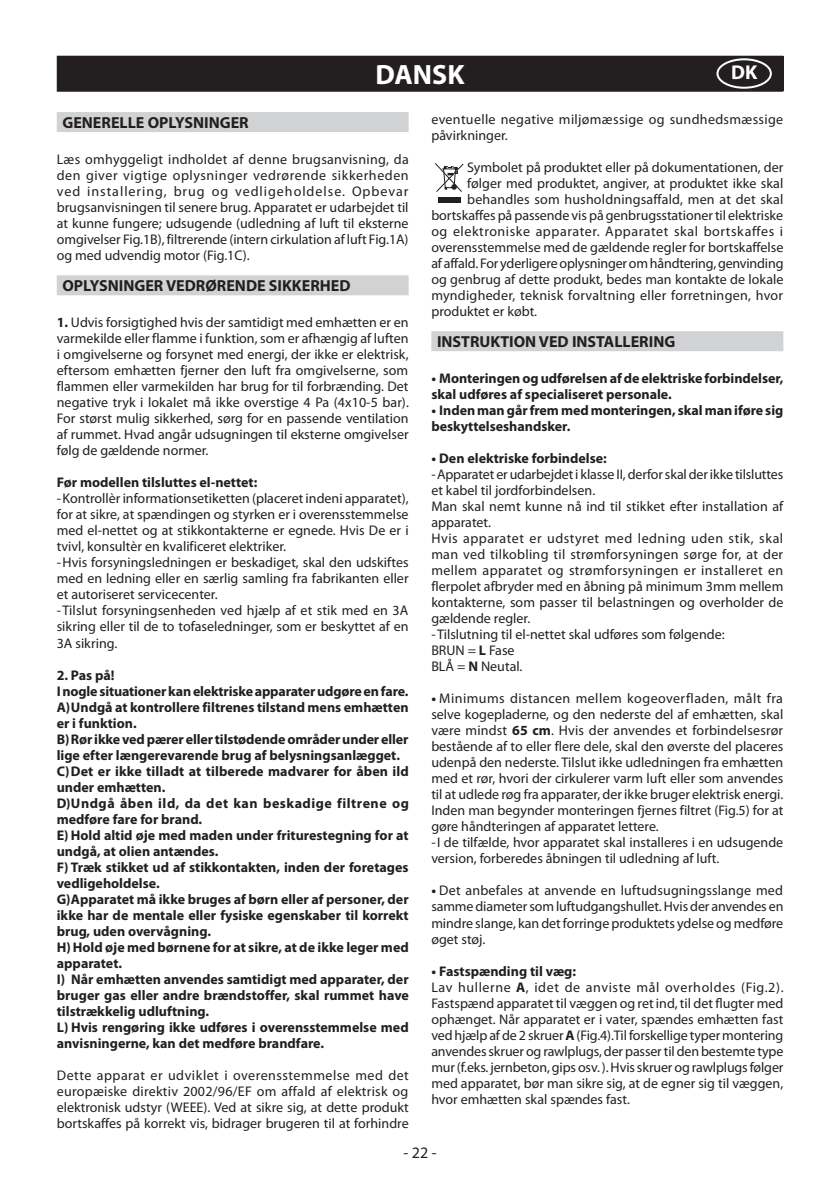
<style>
.page{position:relative;width:840px;height:1191px;background:#fff}
.page>*{position:absolute;margin:0;border:0;box-sizing:border-box;transform-origin:0 0}
.t1{font:700 28px "Myriad Pro";color:#fff}
.t2{font:700 20px "Myriad Pro";color:#fff}
.t3{font:700 16px "Myriad Pro";color:#231f20}
.t4{font:16px "Myriad Pro";color:#231f20}
.t5{font:14px/16px "Myriad Pro";color:#231f20;text-align:justify}
.t6{font:700 14px/16px "Myriad Pro";color:#231f20}
.t7{font:14px/16px "Myriad Pro";letter-spacing:.025em;color:#231f20}
.t8{font:14px "Myriad Pro";letter-spacing:.04em;color:#231f20}
.s1{font-weight:700}
</style>
<div class="page">
<div style="left:57px;top:112px;width:351px;height:20px;background:#d1d2d4"></div>
<div style="left:57px;top:275px;width:351px;height:20px;background:#d1d2d4"></div>
<div style="left:431px;top:331px;width:351px;height:20px;background:#d1d2d4"></div>
<div style="left:438px;top:197px;width:22px;height:6px;background:#231f20"></div>
<svg style="left:435px;top:163px;width:29px;height:29px"></svg>
<div style="left:57px;top:56px;width:725px;height:22px;background:#231f20"></div>
<div style="left:57px;top:78px;width:725px;height:14px;background:#231f20"></div>
<div style="left:716px;top:58px;width:55px;height:31px;border:2px solid #fff;border-radius:50%"></div>
<h1 class="t1" style="left:375px;top:56px;width:91px">DANSK</h1>
<h2 class="t2" style="left:730px;top:59px;width:28px">DK</h2>
<p class="t3" style="left:62px;top:112px;width:188px">GENERELLE OPLYSNINGER</p>
<p class="t5" style="left:57px;top:151px;width:353px">Læs omhyggeligt indholdet af denne brugsanvisning, da den giver vigtige oplysninger vedrørende sikkerheden ved installering, brug og vedligeholdelse. Opbevar brugsanvisningen til senere brug. Apparatet er udarbejdet til at kunne fungere; udsugende (udledning af luft til eksterne omgivelser Fig.1B), filtrerende (intern cirkulation af luft Fig.1A) og med udvendig motor (Fig.1C).</p>
<p class="t3" style="left:62px;top:275px;width:289px">OPLYSNINGER VEDRØRENDE SIKKERHED</p>
<p class="t5" style="left:57px;top:314px;width:353px"><span class="s1">1.</span> Udvis forsigtighed hvis der samtidigt med emhætten er en varmekilde eller flamme i funktion, som er afhængig af luften i omgivelserne og forsynet med energi, der ikke er elektrisk, eftersom emhætten fjerner den luft fra omgivelserne, som flammen eller varmekilden har brug for til forbrænding. Det negative tryk i lokalet må ikke overstige 4 Pa (4x10-5 bar).<br>For størst mulig sikkerhed, sørg for en passende ventilation af rummet. Hvad angår udsugningen til eksterne omgivelser følg de gældende normer.</p>
<p class="t6" style="left:57px;top:474px;width:202px">Før modellen tilsluttes el-nettet:</p>
<p class="t5" style="left:57px;top:490px;width:353px;text-align:left">-Kontrollèr informationsetiketten (placeret indeni apparatet), for at sikre, at spændingen og styrken er i overensstemmelse med el-nettet og at stikkontakterne er egnede. Hvis De er i tvivl, konsultèr en kvalificeret elektriker.<br>-Hvis forsyningsledningen er beskadiget, skal den udskiftes med en ledning eller en særlig samling fra fabrikanten eller et autoriseret servicecenter.<br>-Tilslut forsyningsenheden ved hjælp af et stik med en 3A sikring eller til de to tofaseledninger, som er beskyttet af en 3A sikring.</p>
<p class="t6" style="left:57px;top:666px;width:353px">2. Pas på!<br>I nogle situationer kan elektriske apparater udgøre en fare.<br>A)Undgå at kontrollere filtrenes tilstand mens emhætten er i funktion.<br>B)Rør ikke ved pærer eller tilstødende områder under eller lige efter længerevarende brug af belysningsanlægget.<br>C)Det er ikke tilladt at tilberede madvarer for åben ild under emhætten.<br>D)Undgå åben ild, da det kan beskadige filtrene og medføre fare for brand.<br>E) Hold altid øje med maden under friturestegning for at undgå, at olien antændes.<br>F) Træk stikket ud af stikkontakten, inden der foretages vedligeholdelse.<br>G)Apparatet må ikke bruges af børn eller af personer, der ikke har de mentale eller fysiske egenskaber til korrekt brug, uden overvågning.<br>H)Hold øje med børnene for at sikre, at de ikke leger med apparatet.<br>I) Når emhætten anvendes samtidigt med apparater, der bruger gas eller andre brændstoffer, skal rummet have tilstrækkelig udluftning.<br>L) Hvis rengøring ikke udføres i overensstemmelse med anvisningerne, kan det medføre brandfare.</p>
<p class="t5" style="left:57px;top:1066px;width:353px">Dette apparat er udviklet i overensstemmelse med det europæiske direktiv 2002/96/EF om affald af elektrisk og elektronisk udstyr (WEEE). Ved at sikre sig, at dette produkt bortskaffes på korrekt vis, bidrager brugeren til at forhindre</p>
<p class="t7" style="left:431px;top:111px;width:353px">eventuelle negative miljømæssige og sundhedsmæssige påvirkninger.</p>
<p class="t5" style="left:467px;top:159px;width:317px">Symbolet på produktet eller på dokumentationen, der</p>
<p class="t5" style="left:467px;top:175px;width:317px">følger med produktet, angiver, at produktet ikke skal</p>
<p class="t5" style="left:467px;top:191px;width:317px">behandles som husholdningsaffald, men at det skal</p>
<p class="t5" style="left:431px;top:207px;width:353px">bortskaffes på passende vis på genbrugsstationer til elektriske</p>
<p class="t8" style="left:431px;top:223px;width:353px">og elektroniske apparater. Apparatet skal bortskaffes i</p>
<p class="t5" style="left:431px;top:239px;width:353px">overensstemmelse med de gældende regler for bortskaffelse</p>
<p class="t5" style="left:431px;top:255px;width:353px">af affald. For yderligere oplysninger om håndtering, genvinding</p>
<p class="t5" style="left:431px;top:271px;width:353px">og genbrug af dette produkt, bedes man kontakte de lokale</p>
<p class="t5" style="left:431px;top:287px;width:353px">myndigheder, teknisk forvaltning eller forretningen, hvor</p>
<p class="t5" style="left:431px;top:303px;width:107px">produktet er købt.</p>
<p class="t3" style="left:437px;top:331px;width:240px">INSTRUKTION VED INSTALLERING</p>
<p class="t6" style="left:431px;top:370px;width:353px">• Monteringenogudførelsenafde elektriske forbindelser, skal udføres af specialiseret personale.</p>
<p class="t6" style="left:431px;top:402px;width:353px">• Inden mangårfrem med monteringen, skal maniføre sig beskyttelseshandsker.</p>
<p class="t6" style="left:431px;top:450px;width:177px">• Den elektriske forbindelse:</p>
<p class="t5" style="left:431px;top:466px;width:353px;text-align:left">-Apparatet er udarbejdet i klasse II, derfor skal der ikke tilsluttes et kabel til jordforbindelsen.<br>Man skal nemt kunne nå ind til stikket efter installation af apparatet.<br>Hvis apparatet er udstyret med ledning uden stik, skal man ved tilkobling til strømforsyningen sørge for, at der mellem apparatet og strømforsyningen er installeret en flerpolet afbryder med en åbning på minimum 3mm mellem kontakterne, som passer til belastningen og overholder de gældende regler.<br>-Tilslutning til el-nettet skal udføres som følgende:<br>BRUN = <span class="s1">L</span> Fase<br>BLÅ = <span class="s1">N</span> Neutal.</p>
<p class="t5" style="left:431px;top:690px;width:353px;text-align:left"><span class="s1">•</span> Minimums distancen mellem kogeoverfladen, målt fra selve kogepladerne, og den nederste del af emhætten, skal være mindst <span class="s1">65 cm</span>. Hvis der anvendes et forbindelsesrør bestående af to eller flere dele, skal den øverste del placeres udenpå den nederste. Tilslut ikke udledningen fra emhætten med et rør, hvori der cirkulerer varm luft eller som anvendes til at udlede røg fra apparater, der ikke bruger elektrisk energi.<br>Inden man begynder monteringen fjernes filtret (Fig.5) for at gøre håndteringen af apparatet lettere.<br>-I de tilfælde, hvor apparatet skal installeres i en udsugende version, forberedes åbningen til udledning af luft.</p>
<p class="t5" style="left:431px;top:882px;width:353px"><span class="s1">•</span> Det anbefales at anvende en luftudsugningsslange med samme diameter som luftudgangshullet. Hvis der anvendes en mindre slange, kan det forringe produktets ydelse og medføre øget støj.</p>
<p class="t5" style="left:431px;top:962px;width:353px;text-align:left"><span class="s1">• Fastspænding til væg:<br></span>Lav hullerne <span class="s1">A</span>, idet de anviste mål overholdes (Fig.2).<br>Fastspænd apparatet til væggen og ret ind, til det flugter med ophænget. Når apparatet er i vater, spændes emhætten fast ved hjælp af de 2 skruer <span class="s1">A</span> (Fig.4).Til forskellige typer montering anvendes skruer og rawlplugs, der passer til den bestemte type mur (f.eks. jernbeton, gips osv. ). Hvis skruer og rawlplugs følger med apparatet, bør man sikre sig, at de egner sig til væggen, hvor emhætten skal spændes fast.</p>
<p class="t4" style="left:403px;top:1142px;width:35px">- 22 -</p>
</div>
